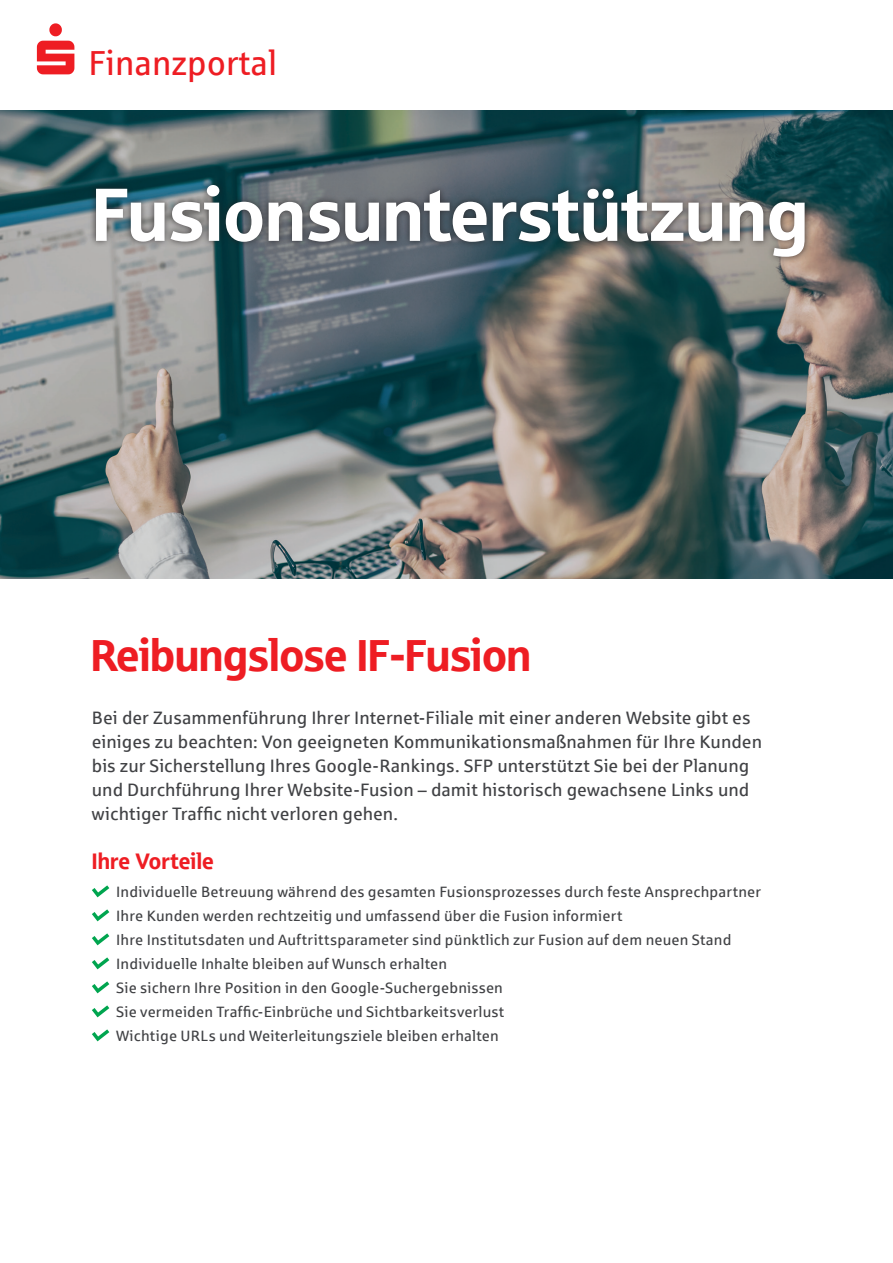
<style>
.page{position:relative;width:893px;height:1263px;background:#fff}
.page>*{position:absolute;margin:0;border:0;box-sizing:border-box;transform-origin:0 0}
.t1{font:75px "Sparkasse Head";color:#fff}
.t2{font:45px "Sparkasse Head";letter-spacing:-.01em;color:#ee1d23}
.t3{font:34.8px "Sparkasse Rg";color:#ee1d23;scale:.96 1}
.t4{font:22.5px "Sparkasse Head";letter-spacing:.005em;color:#ee1d23}
.t5{font:18px/24px "Sparkasse Rgr";color:#414245}
.t6{font:15px "Sparkasse Rgr";letter-spacing:.01em;color:#414245}
</style>
<div class="page">
<img style="left:0;top:111px;width:893px;height:467px">
<svg style="left:37px;top:23px;width:37px;height:51px"></svg>
<div style="left:88px;top:178px;width:724px;height:86px;background:#231f20;opacity:.75"></div>
<svg style="left:92px;top:885px;width:17px;height:12px"></svg>
<svg style="left:92px;top:909px;width:17px;height:12px"></svg>
<svg style="left:92px;top:933px;width:17px;height:12px"></svg>
<svg style="left:92px;top:957px;width:17px;height:12px"></svg>
<svg style="left:92px;top:981px;width:17px;height:12px"></svg>
<svg style="left:92px;top:1005px;width:17px;height:12px"></svg>
<svg style="left:92px;top:1029px;width:17px;height:12px"></svg>
<h3 class="t3" style="left:89px;top:41px;width:198px">Finanzportal</h3>
<p class="t1" style="left:92px;top:167px;width:718px">Fusionsunterstützung</p>
<p class="t2" style="left:91px;top:627px;width:442px">Reibungslose IF-Fusion</p>
<p class="t5" style="left:92px;top:705px;width:672px">Bei der Zusammenführung Ihrer Internet-Filiale mit einer anderen Website gibt es einiges zu beachten: Von geeigneten Kommunikationsmaßnahmen für Ihre Kunden bis zur Sicherstellung Ihres Google-Rankings. SFP unterstützt Sie bei der Planung und Durchführung Ihrer Website-Fusion – damit historisch gewachsene Links und wichtiger Traffic nicht verloren gehen.</p>
<p class="t4" style="left:92px;top:847px;width:123px">Ihre Vorteile</p>
<p class="t6" style="left:116px;top:883px;width:646px">Individuelle Betreuung während des gesamten Fusionsprozesses durch feste Ansprechpartner</p>
<p class="t6" style="left:116px;top:907px;width:508px">Ihre Kunden werden rechtzeitig und umfassend über die Fusion informiert</p>
<p class="t6" style="left:116px;top:931px;width:617px">Ihre Institutsdaten und Auftrittsparameter sind pünktlich zur Fusion auf dem neuen Stand</p>
<p class="t6" style="left:116px;top:955px;width:332px">Individuelle Inhalte bleiben auf Wunsch erhalten</p>
<p class="t6" style="left:116px;top:979px;width:388px">Sie sichern Ihre Position in den Google-Suchergebnissen</p>
<p class="t6" style="left:116px;top:1003px;width:390px">Sie vermeiden Traffic-Einbrüche und Sichtbarkeitsverlust</p>
<p class="t6" style="left:116px;top:1027px;width:384px">Wichtige URLs und Weiterleitungsziele bleiben erhalten</p>
</div>
